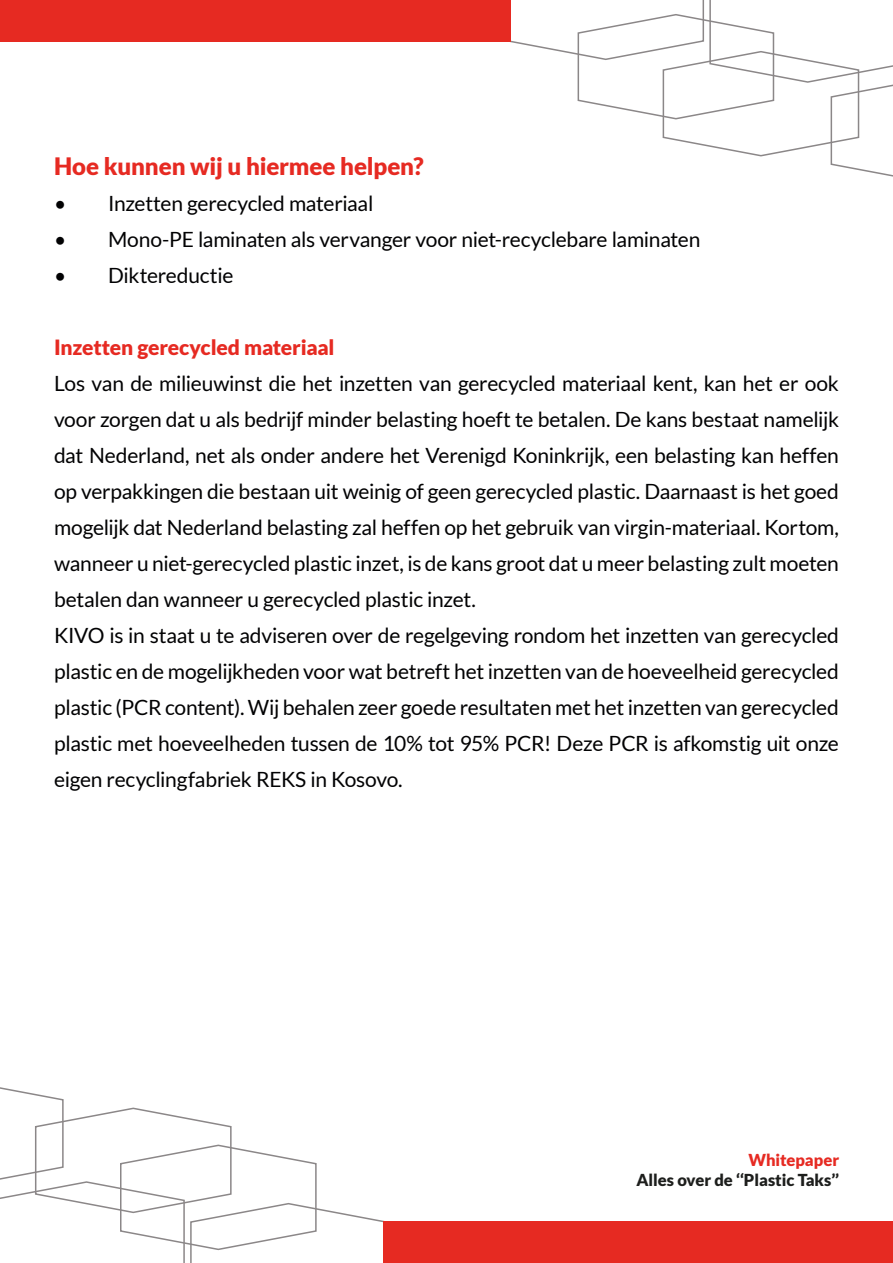
<style>
.page{position:relative;width:893px;height:1263px;background:#fff}
.page>*{position:absolute;margin:0;border:0;box-sizing:border-box;transform-origin:0 0}
.t1{font:900 24px "Lato";letter-spacing:-.005em;color:#e62a22}
.t2{font:21px/36px "Lato";letter-spacing:-.015em;color:#020203}
.t3{font:900 21px "Lato";letter-spacing:-.01em;color:#e62a22}
.t4{font:900 16.5px "Lato";color:#1d1e1c}
.t5{font:900 16.5px "Lato";letter-spacing:-.005em;color:#e62a22}
</style>
<div class="page">
<svg style="left:510px;top:0;width:383px;height:177px"></svg>
<svg style="left:0;top:1087px;width:384px;height:176px"></svg>
<div style="left:0;top:0;width:510px;height:42px;background:#e62a22"></div>
<div style="left:384px;top:1221px;width:509px;height:42px;background:#e62a22"></div>
<p class="t1" style="left:54px;top:152px;width:371px">Hoe kunnen wij u hiermee helpen?</p>
<p class="t2" style="left:54px;top:185px;width:321px">• Inzetten gerecycled materiaal</p>
<p class="t2" style="left:54px;top:221px;width:648px">• Mono-PE laminaten als vervanger voor niet-recyclebare laminaten</p>
<p class="t2" style="left:54px;top:257px;width:181px">• Diktereductie</p>
<p class="t3" style="left:54px;top:335px;width:282px">Inzetten gerecycled materiaal</p>
<p class="t2" style="left:54px;top:365px;width:787px">Los van de milieuwinst die het inzetten van gerecycled materiaal kent, kan het er ook voor zorgen dat u als bedrijf minder belasting hoeft te betalen. De kans bestaat namelijk dat Nederland, net als onder andere het Verenigd Koninkrijk, een belasting kan heffen op verpakkingen die bestaan uit weinig of geen gerecycled plastic. Daarnaast is het goed mogelijk dat Nederland belasting zal heffen op het gebruik van virgin-materiaal. Kortom, wanneer u niet-gerecycled plastic inzet, is de kans groot dat u meer belasting zult moeten betalen dan wanneer u gerecycled plastic inzet.<br>KIVO is in staat u te adviseren over de regelgeving rondom het inzetten van gerecycled plastic en de mogelijkheden voor wat betreft het inzetten van de hoeveelheid gerecycled plastic (PCR content). Wij behalen zeer goede resultaten met het inzetten van gerecycled plastic met hoeveelheden tussen de 10% tot 95% PCR! Deze PCR is afkomstig uit onze eigen recyclingfabriek REKS in Kosovo.</p>
<p class="t5" style="left:748px;top:1150px;width:92px">Whitepaper</p>
<p class="t4" style="left:636px;top:1170px;width:204px">Alles over de ‘‘Plastic Taks’’</p>
</div>
